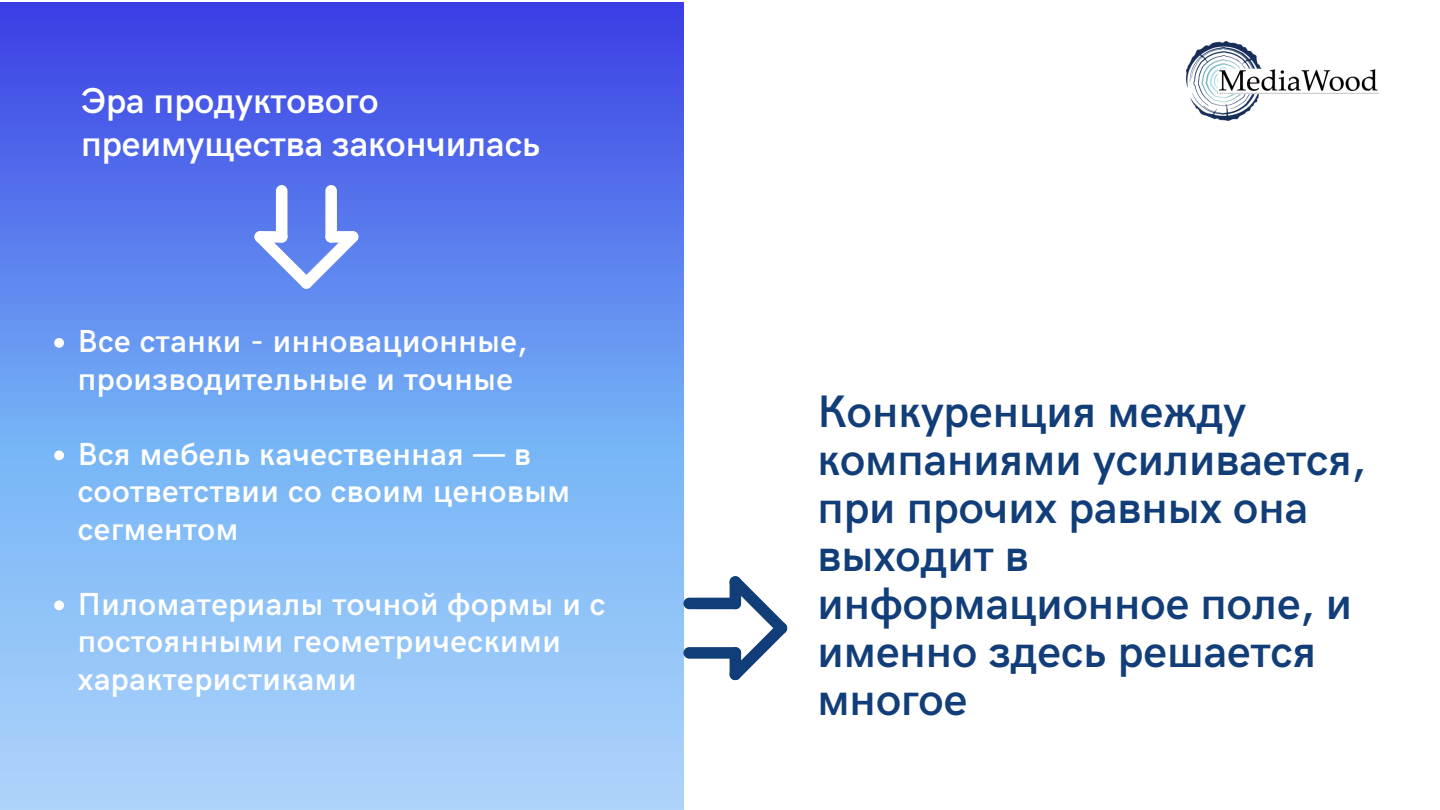
<style>
.page{position:relative;width:1440px;height:810px;background:#fff}
.page>*{position:absolute;margin:0;border:0;box-sizing:border-box;transform-origin:0 0}
.t1{font:600 45.7px/48px "HK Grotesk";color:#113d79}
.t2{font:600 36px/42.8px "HK Grotesk";color:#fff}
.t3{font:600 32px/37.5px "HK Grotesk";letter-spacing:.02em;color:#fff}
</style>
<div class="page">
<svg style="left:0;top:2px;width:683px;height:808px;background:#729bf2"></svg>
<svg style="left:254px;top:231px;width:105px;height:58px"></svg>
<div style="left:254px;top:231px;width:33px;height:12px;background:#fff;border-radius:6px"></div>
<div style="left:325px;top:231px;width:33px;height:12px;background:#fff;border-radius:6px"></div>
<div style="left:325px;top:185px;width:12px;height:58px;background:#fff;border-radius:6px"></div>
<div style="left:276px;top:185px;width:11px;height:58px;background:#fff;border-radius:6px"></div>
<svg style="left:54px;top:338px;width:10px;height:10px"></svg>
<svg style="left:54px;top:450px;width:10px;height:10px"></svg>
<svg style="left:54px;top:600px;width:10px;height:10px"></svg>
<svg style="left:729px;top:576px;width:59px;height:105px"></svg>
<div style="left:730px;top:647px;width:11px;height:33px;background:#113d79;border-radius:6px"></div>
<div style="left:730px;top:576px;width:11px;height:33px;background:#113d79;border-radius:6px"></div>
<div style="left:683px;top:598px;width:58px;height:11px;background:#113d79;border-radius:6px"></div>
<div style="left:683px;top:647px;width:58px;height:12px;background:#113d79;border-radius:6px"></div>
<img style="left:1186px;top:41px;width:192px;height:80px">
<p class="t2" style="left:81px;top:81px;width:457px">Эра продуктового преимущества закончилась</p>
<p class="t3" style="left:78px;top:324px;width:451px">Все станки - инновационные, производительные и точные</p>
<p class="t3" style="left:78px;top:436px;width:494px">Вся мебель качественная — в соответствии со своим ценовым сегментом</p>
<p class="t3" style="left:78px;top:586px;width:529px">Пиломатериалы точной формы и с постоянными геометрическими характеристиками</p>
<h1 class="t1" style="left:817px;top:390px;width:550px">Конкуренция между компаниями усиливается, при прочих равных она выходит в информационное поле, и именно здесь решается многое</h1>
</div>
